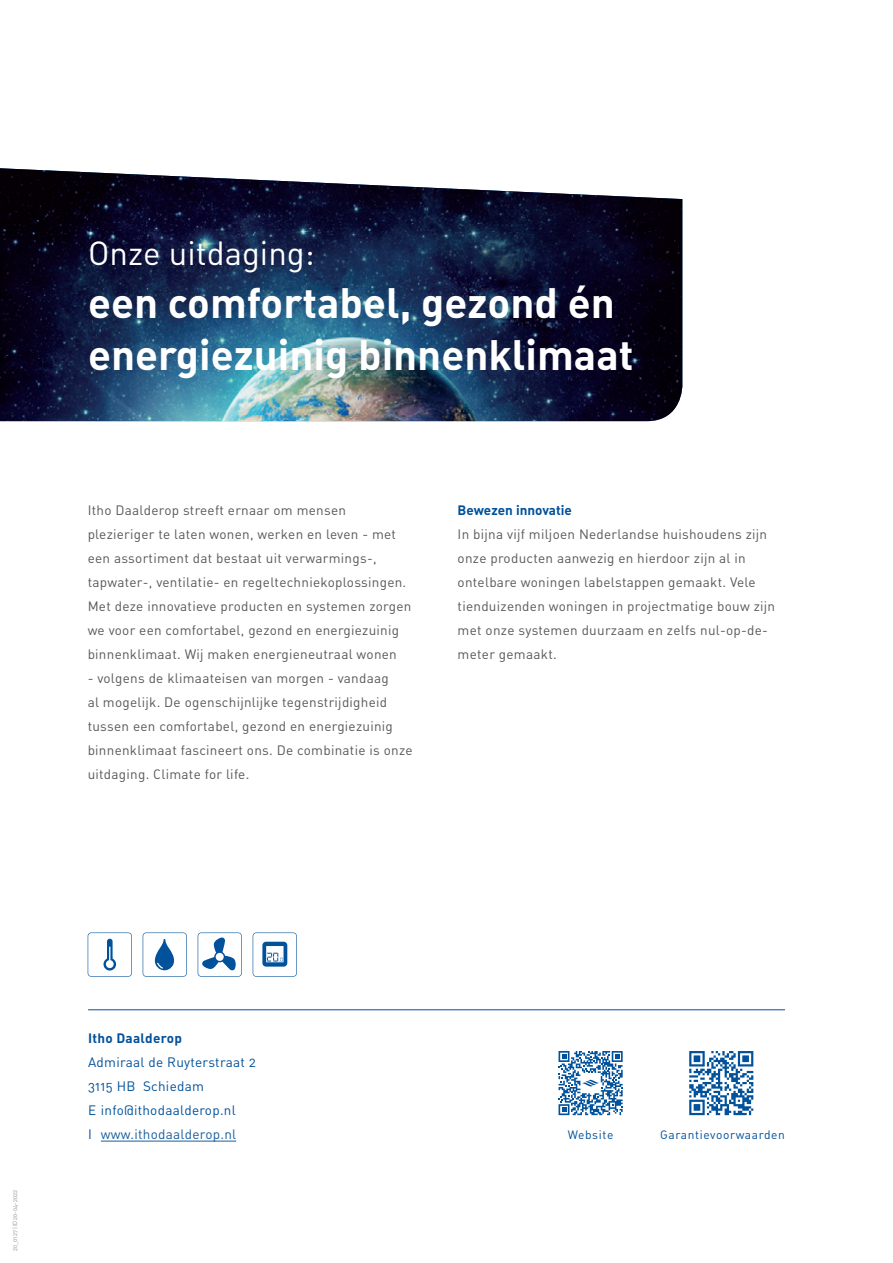
<style>
.page{position:relative;width:893px;height:1263px;background:#fff}
.page>*{position:absolute;margin:0;border:0;box-sizing:border-box;transform-origin:0 0}
.t1{font:42px/52.5px "DIN Bold Alternate";color:#fff}
.t2{font:33px "DIN Regular Alternate";color:#fff}
.t3{font:13.5px/24px "DIN Regular Alternate";letter-spacing:.02em;color:#57585a}
.t4{font:13.5px/24px "DIN Regular Alternate";letter-spacing:.02em;color:#01519b}
.t5{font:13.5px "DIN Bold Alternate";color:#01519b}
.t6{font:13.5px "DIN Bold Alternate";letter-spacing:.02em;color:#01519b}
.t7{font:12px "DIN Regular Alternate";letter-spacing:.05em;color:#01519b}
.t8{font:6px "DIN Regular Alternate";color:#939598}
.s1{color:#175d9e}
</style>
<div class="page">
<img style="left:0;top:168px;width:682px;height:253px">
<svg style="left:689px;top:1051px;width:64px;height:64px"></svg>
<hr style="left:88px;top:1009px;width:697px;height:1px;background:#01519b">
<hr style="left:101px;top:1141px;width:135px;height:1px;background:#175d9e">
<svg style="left:88px;top:932px;width:44px;height:45px"></svg>
<svg style="left:143px;top:932px;width:44px;height:45px"></svg>
<svg style="left:253px;top:932px;width:44px;height:45px"></svg>
<svg style="left:198px;top:932px;width:44px;height:45px"></svg>
<svg style="left:558px;top:1051px;width:65px;height:64px"></svg>
<h2 class="t2" style="left:88px;top:233px;width:228px">Onze uitdaging:</h2>
<h1 class="t1" style="left:88px;top:274px;width:547px">een comfortabel, gezond én energiezuinig binnenklimaat</h1>
<p class="t3" style="left:88px;top:498px;width:325px">Itho Daalderop streeft ernaar om mensen plezieriger te laten wonen, werken en leven - met een assortiment dat bestaat uit verwarmings-, tapwater-, ventilatie- en regeltechniekoplossingen.<br>Met deze innovatieve producten en systemen zorgen we voor een comfortabel, gezond en energiezuinig binnenklimaat. Wij maken energieneutraal wonen</p>
<p class="t3" style="left:88px;top:666px;width:326px">- volgens de klimaateisen van morgen - vandaag<br>al mogelijk. De ogenschijnlijke tegenstrijdigheid tussen een comfortabel, gezond en energiezuinig binnenklimaat fascineert ons. De combinatie is onze uitdaging. Climate for life.</p>
<p class="t5" style="left:458px;top:501px;width:116px">Bewezen innovatie</p>
<p class="t3" style="left:458px;top:522px;width:319px">In bijna vijf miljoen Nederlandse huishoudens zijn onze producten aanwezig en hierdoor zijn al in ontelbare woningen labelstappen gemaakt. Vele tienduizenden woningen in projectmatige bouw zijn met onze systemen duurzaam en zelfs nul-op-de&shy;meter gemaakt.</p>
<p class="t8" style="left:11px;top:1251px;width:63px;rotate:-90deg">20_0127 | ID 20-04-2022</p>
<p class="t6" style="left:88px;top:1029px;width:95px">Itho Daalderop</p>
<p class="t4" style="left:88px;top:1050px;width:169px">Admiraal de Ruyterstraat 2<br>3115 HB Schiedam<br>E info@ithodaalderop.nl<br>I <span class="s1">www.ithodaalderop.nl</span></p>
<p class="t7" style="left:568px;top:1127px;width:47px">Website</p>
<p class="t7" style="left:660px;top:1127px;width:126px">Garantievoorwaarden</p>
</div>
